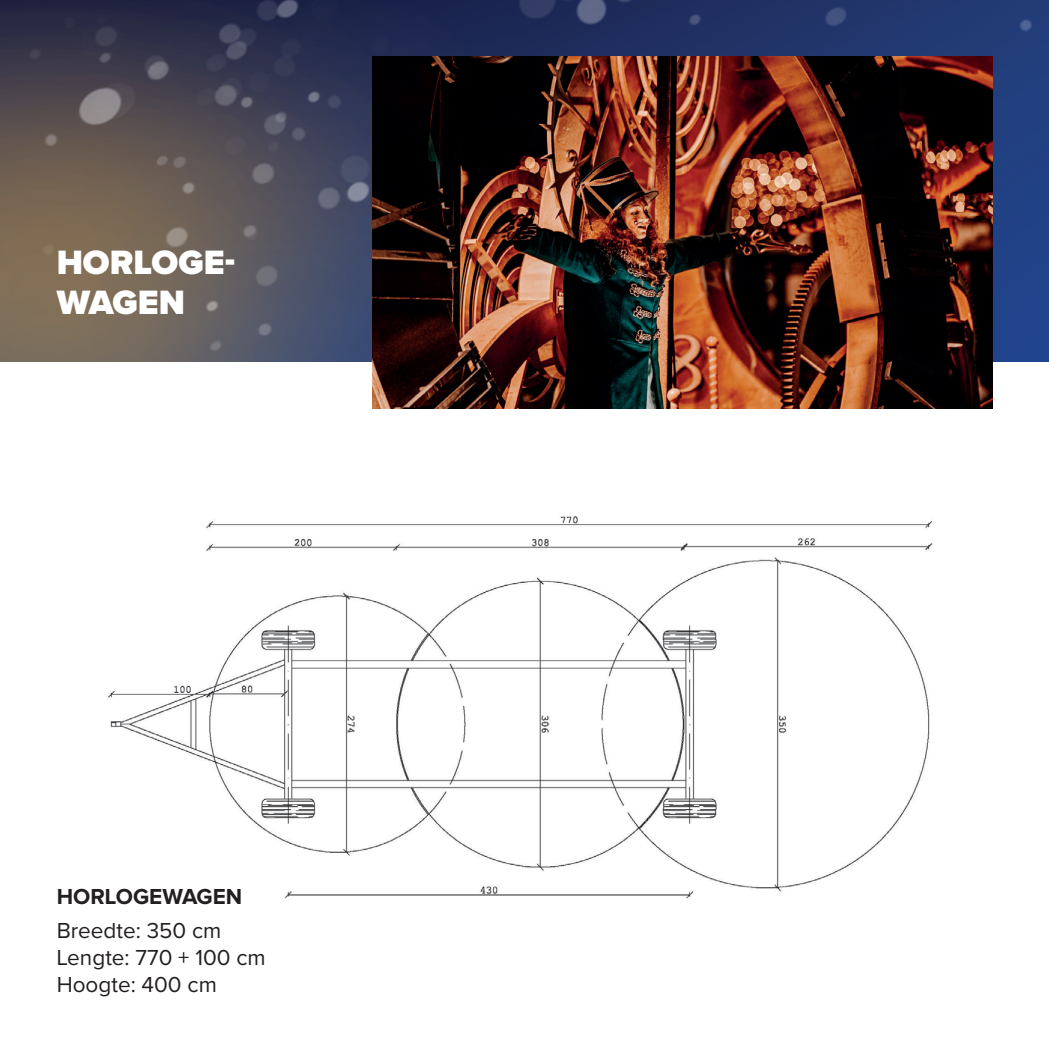
<style>
.page{position:relative;width:1049px;height:1049px;background:#fff}
.page>*{position:absolute;margin:0;border:0;box-sizing:border-box;transform-origin:0 0}
.t1{font:900 35px/40px "Proxima Nova";color:#fff}
.t2{font:22.5px/27px "Proxima Nova";color:#231f20}
.t3{font:700 22.5px "Proxima Nova";color:#231f20}
</style>
<div class="page">
<img style="left:680px;top:0;width:369px;height:361px">
<img style="left:0;top:0;width:680px;height:361px">
<img style="left:372px;top:57px;width:620px;height:352px">
<img style="left:107px;top:515px;width:826px;height:384px">
<h1 class="t1" style="left:57px;top:242px;width:180px">HORLOGE-<br>WAGEN</h1>
<p class="t3" style="left:57px;top:886px;width:187px">HORLOGEWAGEN</p>
<p class="t2" style="left:57px;top:918px;width:210px">Breedte: 350 cm<br>Lengte: 770 + 100 cm<br>Hoogte: 400 cm</p>
</div>
